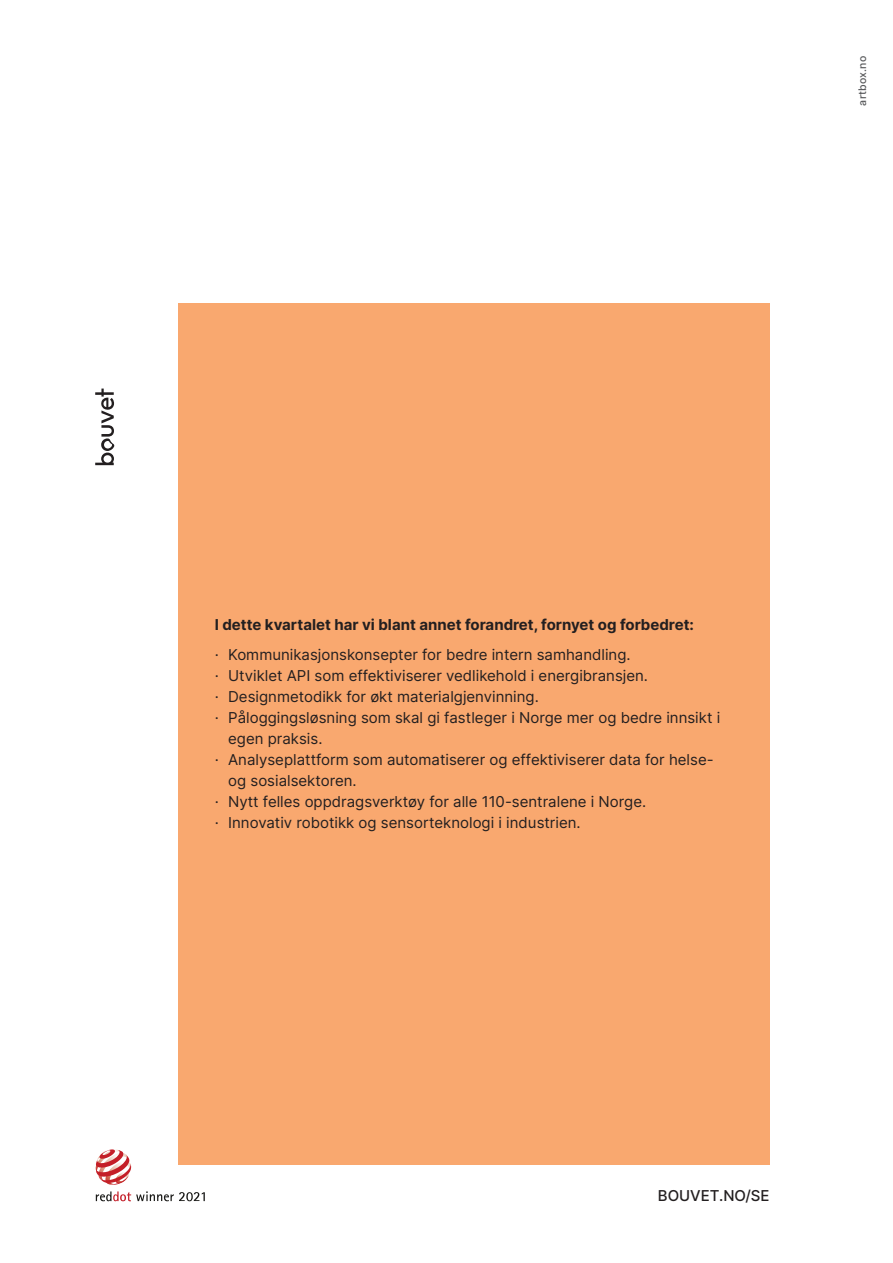
<style>
.page{position:relative;width:893px;height:1263px;background:#fff}
.page>*{position:absolute;margin:0;border:0;box-sizing:border-box;transform-origin:0 0}
.t1{font:15px "Inter";color:#231f20}
.t2{font:700 15px "Inter";color:#231f20}
.t3{font:500 15px "Inter";color:#231f20}
.t4{font:500 10.5px "Inter";letter-spacing:.02em;color:#57585a}
</style>
<div class="page">
<svg style="left:95px;top:389px;width:19px;height:76px"></svg>
<div style="left:179px;top:304px;width:591px;height:861px;background:#f9a86f"></div>
<svg style="left:96px;top:1191px;width:109px;height:10px"></svg>
<svg style="left:96px;top:1149px;width:35px;height:36px"></svg>
<p class="t4" style="left:855px;top:106px;width:51px;rotate:-90deg">artbox.no</p>
<p class="t2" style="left:215px;top:614px;width:481px">I dette kvartalet har vi blant annet forandret, fornyet og forbedret:</p>
<p class="t1" style="left:215px;top:643px;width:417px">· Kommunikasjonskonsepter for bedre intern samhandling.</p>
<p class="t1" style="left:215px;top:664px;width:435px">· Utviklet API som effektiviserer vedlikehold i energibransjen.</p>
<p class="t1" style="left:215px;top:685px;width:326px">· Designmetodikk for økt materialgjenvinning.</p>
<p class="t1" style="left:215px;top:706px;width:507px">· Påloggingsløsning som skal gi fastleger i Norge mer og bedre innsikt i</p>
<p class="t1" style="left:228px;top:727px;width:96px">egen praksis.</p>
<p class="t1" style="left:215px;top:748px;width:500px">· Analyseplattform som automatiserer og effektiviserer data for helse-</p>
<p class="t1" style="left:228px;top:769px;width:130px">og sosialsektoren.</p>
<p class="t1" style="left:215px;top:790px;width:433px">· Nytt felles oppdragsverktøy for alle 110-sentralene i Norge.</p>
<p class="t1" style="left:215px;top:811px;width:368px">· Innovativ robotikk og sensorteknologi i industrien.</p>
<p class="t3" style="left:658px;top:1185px;width:113px">BOUVET.NO/SE</p>
</div>
